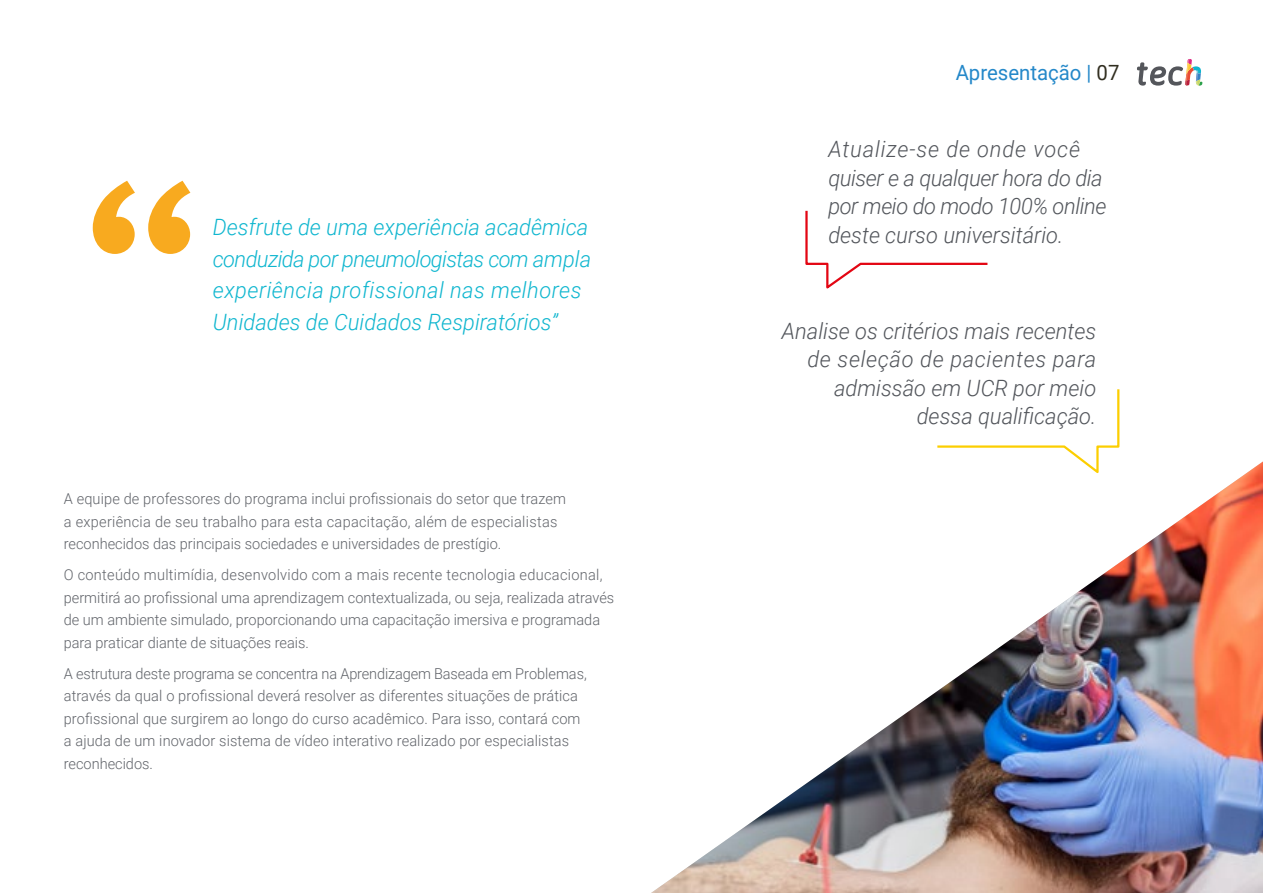
<style>
.page{position:relative;width:1263px;height:893px;background:#fff}
.page>*{position:absolute;margin:0;border:0;box-sizing:border-box;transform-origin:0 0}
.t1{font:italic 300 22.5px/28.5px "Roboto";color:#52555b;text-align:right}
.t2{font:italic 300 22.5px/31.5px "Roboto";color:#0fb6cf}
.t3{font:21px "Roboto";color:#2488c9}
.t4{font:300 15px/22.5px "Roboto";letter-spacing:.005em;color:#61646a}
.s1{color:#312e20}
</style>
<div class="page">
<img style="left:651px;top:461px;width:612px;height:432px">
<svg style="left:935px;top:389px;width:185px;height:88px"></svg>
<svg style="left:805px;top:210px;width:183px;height:79px"></svg>
<svg style="left:93px;top:181px;width:97px;height:73px"></svg>
<svg style="left:1137px;top:59px;width:65px;height:27px"></svg>
<h1 class="t2" style="left:213px;top:211px;width:380px">Desfrute de uma experiência acadêmica conduzida por pneumologistas com ampla experiência profissional nas melhores Unidades de Cuidados Respiratórios”</h1>
<p class="t4" style="left:64px;top:487px;width:504px">A equipe de professores do programa inclui profissionais do setor que trazem a experiência de seu trabalho para esta capacitação, além de especialistas reconhecidos das principais sociedades e universidades de prestígio.</p>
<p class="t4" style="left:64px;top:563px;width:552px">O conteúdo multimídia, desenvolvido com a mais recente tecnologia educacional, permitirá ao profissional uma aprendizagem contextualizada, ou seja, realizada através de um ambiente simulado, proporcionando uma capacitação imersiva e programada para praticar diante de situações reais.</p>
<p class="t4" style="left:64px;top:662px;width:525px">A estrutura deste programa se concentra na Aprendizagem Baseada em Problemas, através da qual o profissional deverá resolver as diferentes situações de prática profissional que surgirem ao longo do curso acadêmico. Para isso, contará com a ajuda de um inovador sistema de vídeo interativo realizado por especialistas reconhecidos.</p>
<h2 class="t3" style="left:956px;top:57px;width:165px">Apresentação | <span class="s1">07</span></h2>
<h1 class="t1" style="left:828px;top:134px;width:280px;text-align:left">Atualize-se de onde você quiser e a qualquer hora do dia por meio do modo 100% online deste curso universitário.</h1>
<h1 class="t1" style="left:782px;top:316px;width:316px">Analise os critérios mais recentes de seleção de pacientes para admissão em UCR por meio dessa qualificação.</h1>
</div>
